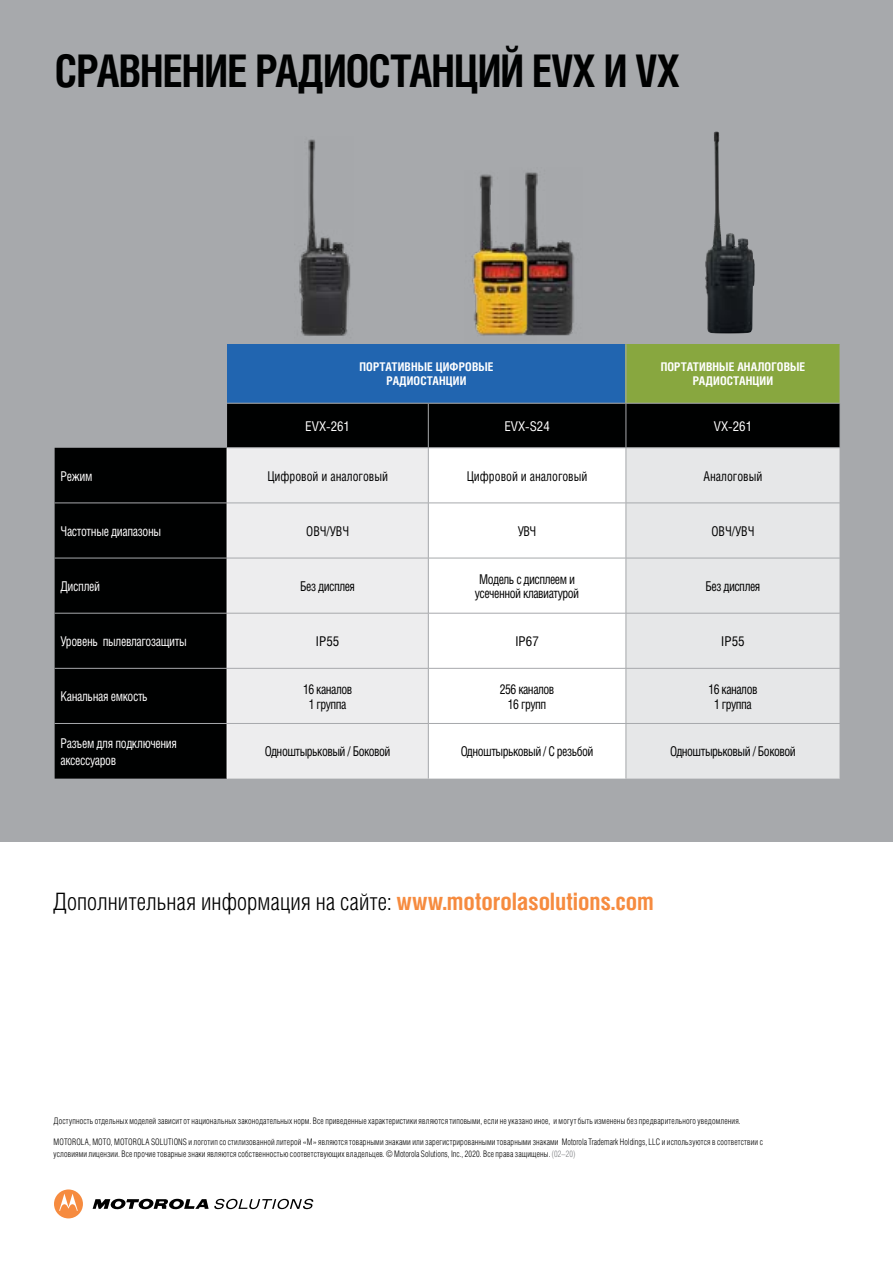
<style>
.page{position:relative;width:893px;height:1263px;background:#fff}
.page>*{position:absolute;margin:0;border:0;box-sizing:border-box;transform-origin:0 0}
.t1{font:700 45px "Helios Cond";letter-spacing:-.02em;color:#000101;scale:.94 1}
.t2{font:300 24px "Helios Cond";letter-spacing:.005em;color:#000}
.t3{font:13.5px/15px "Helios Cond C";letter-spacing:-.04em;color:#000;text-align:center;scale:.9 1}
.t4{font:13.5px/16.5px "Helios Cond C";letter-spacing:-.03em;color:#fff;scale:.9 1}
.t5{font:13.5px "Helios Cond C";color:#000;scale:.9 1}
.t6{font:13.5px "Helios Cond C";letter-spacing:-.03em;color:#fff}
.t7{font:13.5px "Helios Cond C";letter-spacing:-.04em;color:#000}
.t8{font:700 12px/13.5px "Helios Cond";letter-spacing:.01em;color:#fff;text-align:center}
.t9{font:300 9px/12.3px "Helios Cond";letter-spacing:.02em;color:#000;scale:.94 1}
.s1{font-weight:700;color:#f68b3f}
.s2{color:#808285}
</style>
<div class="page">
<svg style="left:54px;top:1189px;width:29px;height:29px"></svg>
<svg style="left:93px;top:1199px;width:220px;height:11px"></svg>
<div style="left:0;top:0;width:893px;height:842px;background:#a7a9ac"></div>
<img style="left:299px;top:139px;width:52px;height:197px">
<div style="left:227px;top:344px;width:399px;height:59px;background:#2165b0"></div>
<div style="left:626px;top:344px;width:214px;height:59px;background:#88a73f"></div>
<div style="left:227px;top:404px;width:613px;height:43px;background:#000101"></div>
<div style="left:55px;top:448px;width:172px;height:331px;background:#000101"></div>
<div style="left:228px;top:448px;width:200px;height:331px;background:#ededee"></div>
<div style="left:429px;top:448px;width:197px;height:331px;background:#fff"></div>
<div style="left:627px;top:448px;width:213px;height:331px;background:#e6e7e8"></div>
<hr style="left:428px;top:404px;width:1px;height:43px;background:#a7a9ac">
<hr style="left:626px;top:404px;width:1px;height:43px;background:#a7a9ac">
<hr style="left:227px;top:448px;width:1px;height:55px;background:#fff">
<hr style="left:227px;top:503px;width:1px;height:55px;background:#fff">
<hr style="left:227px;top:558px;width:1px;height:55px;background:#fff">
<hr style="left:227px;top:613px;width:1px;height:55px;background:#fff">
<hr style="left:227px;top:668px;width:1px;height:55px;background:#fff">
<hr style="left:227px;top:724px;width:1px;height:55px;background:#fff">
<hr style="left:227px;top:503px;width:201px;height:1px;background:#a7a9ac">
<hr style="left:428px;top:503px;width:198px;height:1px;background:#a7a9ac">
<hr style="left:626px;top:503px;width:214px;height:1px;background:#a7a9ac">
<hr style="left:227px;top:558px;width:201px;height:1px;background:#a7a9ac">
<hr style="left:428px;top:558px;width:198px;height:1px;background:#a7a9ac">
<hr style="left:626px;top:558px;width:214px;height:1px;background:#a7a9ac">
<hr style="left:227px;top:613px;width:201px;height:1px;background:#a7a9ac">
<hr style="left:428px;top:613px;width:198px;height:1px;background:#a7a9ac">
<hr style="left:626px;top:613px;width:214px;height:1px;background:#a7a9ac">
<hr style="left:227px;top:668px;width:201px;height:1px;background:#a7a9ac">
<hr style="left:428px;top:668px;width:198px;height:1px;background:#a7a9ac">
<hr style="left:626px;top:668px;width:214px;height:1px;background:#a7a9ac">
<hr style="left:227px;top:723px;width:201px;height:1px;background:#a7a9ac">
<hr style="left:428px;top:723px;width:198px;height:1px;background:#a7a9ac">
<hr style="left:626px;top:723px;width:214px;height:1px;background:#a7a9ac">
<hr style="left:626px;top:344px;width:1px;height:59px;background:#a7a9ac">
<hr style="left:55px;top:503px;width:172px;height:1px;background:#a7a9ac">
<hr style="left:55px;top:558px;width:172px;height:1px;background:#a7a9ac">
<hr style="left:55px;top:613px;width:172px;height:1px;background:#a7a9ac">
<hr style="left:55px;top:668px;width:172px;height:1px;background:#a7a9ac">
<hr style="left:55px;top:723px;width:172px;height:1px;background:#a7a9ac">
<img style="left:537px;top:173px;width:37px;height:163px">
<img style="left:471px;top:172px;width:66px;height:164px">
<img style="left:705px;top:132px;width:50px;height:201px">
<h1 class="t1" style="left:55px;top:40px;width:667px">СРАВНЕНИЕ РАДИОСТАНЦИЙ EVX И VX</h1>
<h3 class="t8" style="left:360px;top:360px;width:135px">ПОРТАТИВНЫЕ ЦИФРОВЫЕ<br>РАДИОСТАНЦИИ</h3>
<h3 class="t8" style="left:661px;top:360px;width:146px">ПОРТАТИВНЫЕ АНАЛОГОВЫЕ<br>РАДИОСТАНЦИИ</h3>
<h3 class="t6" style="left:305px;top:418px;width:46px">EVX-261</h3>
<h3 class="t6" style="left:504px;top:418px;width:47px">EVX-S24</h3>
<h3 class="t6" style="left:714px;top:418px;width:40px">VX-261</h3>
<h3 class="t4" style="left:61px;top:467px;width:37px">Режим</h3>
<h3 class="t5" style="left:267px;top:468px;width:136px">Цифровой и аналоговый</h3>
<h3 class="t5" style="left:467px;top:468px;width:136px">Цифровой и аналоговый</h3>
<h3 class="t5" style="left:703px;top:468px;width:67px">Аналоговый</h3>
<h3 class="t4" style="left:61px;top:522px;width:113px">Частотные диапазоны</h3>
<h3 class="t3" style="left:306px;top:523px;width:49px">ОВЧ/УВЧ</h3>
<h3 class="t3" style="left:518px;top:523px;width:22px">УВЧ</h3>
<h3 class="t3" style="left:711px;top:523px;width:49px">ОВЧ/УВЧ</h3>
<h3 class="t4" style="left:61px;top:578px;width:45px">Дисплей</h3>
<h3 class="t3" style="left:300px;top:578px;width:62px">Без дисплея</h3>
<h3 class="t3" style="left:475px;top:572px;width:117px;line-height:13.5px">Модель с дисплеем и усеченной клавиатурой</h3>
<h3 class="t3" style="left:706px;top:578px;width:62px">Без дисплея</h3>
<h3 class="t4" style="left:61px;top:633px;width:142px">Уровень пылевлагозащиты</h3>
<h3 class="t7" style="left:316px;top:633px;width:25px">IP55</h3>
<h3 class="t7" style="left:515px;top:633px;width:25px">IP67</h3>
<h3 class="t7" style="left:721px;top:633px;width:25px">IP55</h3>
<h3 class="t4" style="left:61px;top:688px;width:98px">Канальная емкость</h3>
<h3 class="t3" style="left:303px;top:681px;width:56px">16 каналов<br>1 группа</h3>
<h3 class="t3" style="left:500px;top:681px;width:62px">256 каналов<br>16 групп</h3>
<h3 class="t3" style="left:708px;top:681px;width:56px">16 каналов<br>1 группа</h3>
<h3 class="t4" style="left:61px;top:735px;width:131px">Разъем для подключения аксессуаров</h3>
<h3 class="t3" style="left:265px;top:744px;width:141px">Одноштырьковый / Боковой</h3>
<h3 class="t3" style="left:461px;top:744px;width:149px">Одноштырьковый / С резьбой</h3>
<h3 class="t3" style="left:670px;top:744px;width:141px">Одноштырьковый / Боковой</h3>
<h2 class="t2" style="left:53px;top:887px;width:602px">Дополнительная информация на сайте: <span class="s1">www.motorolasolutions.com</span></h2>
<p class="t9" style="left:54px;top:1114px;width:732px">Доступность отдельных моделей зависит от национальных законодательных норм. Все приведенные характеристики являются типовыми, если не указано иное, и могут быть изменены без предварительного уведомления.</p>
<p class="t9" style="left:54px;top:1135px;width:756px">MOTOROLA, MOTO, MOTOROLA SOLUTIONS и логотип со стилизованной литерой «М» являются товарными знаками или зарегистрированными товарными знаками Motorola Trademark Holdings, LLC и используются в соответствии с условиями лицензии. Все прочие товарные знаки являются собственностью соответствующих владельцев. © Motorola Solutions, Inc., 2020. Все права защищены. <span class="s2">(02–20)</span></p>
</div>
